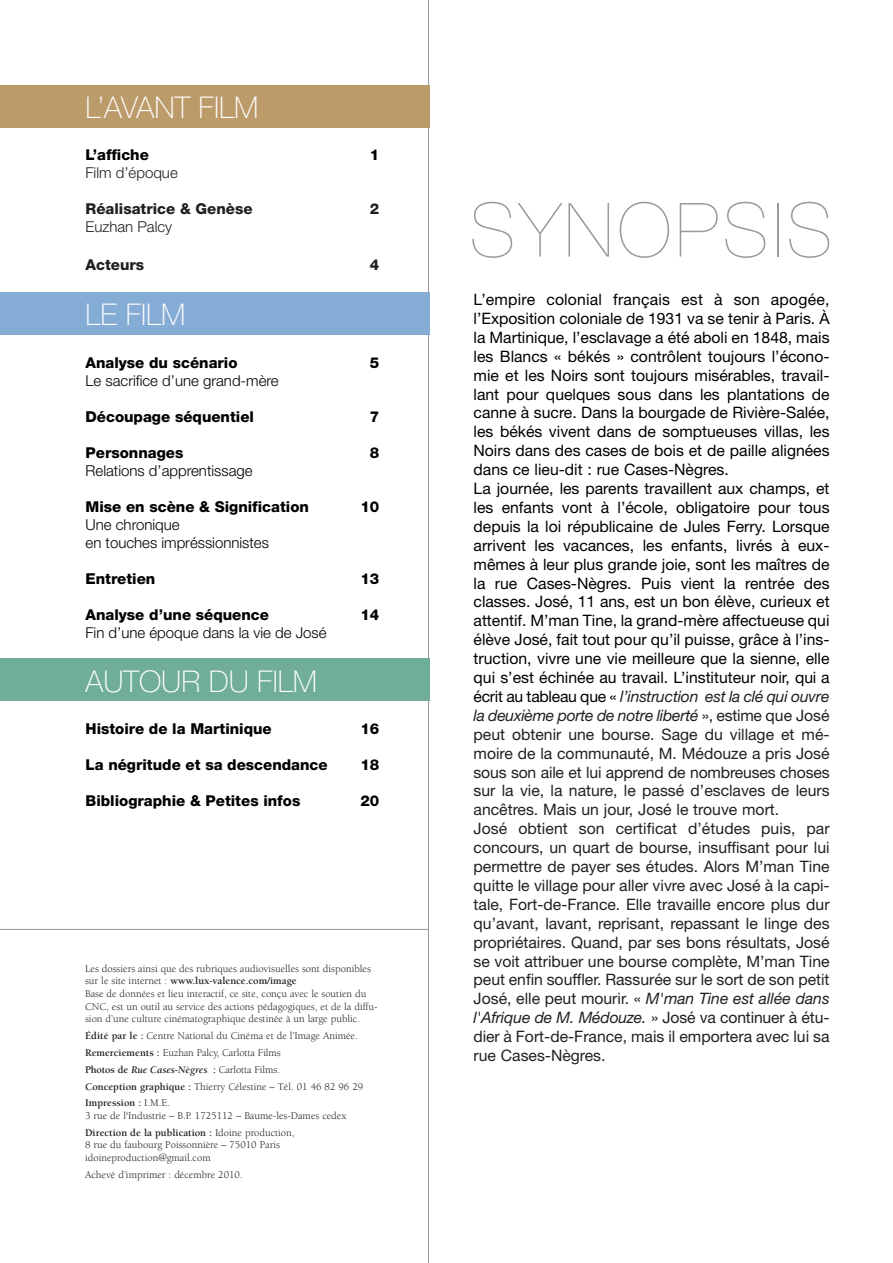
<style>
.page{position:relative;width:893px;height:1263px;background:#fff}
.page>*{position:absolute;margin:0;border:0;box-sizing:border-box;transform-origin:0 0}
.t1{font:200 75px "Helvetica Neue";letter-spacing:.055em;color:#999}
.t2{font:100 30px "Helvetica Neue";color:#fff}
.t3{font:15.75px/18.9px "Helvetica Neue";color:#000}
.t4{font:800 15px "Helvetica Neue";color:#000}
.t5{font:300 15px/18px "Helvetica Neue";color:#000}
.t6{font:800 15px "Helvetica Neue";color:#231f20}
.t7{font:300 15px "Helvetica Neue";color:#231f20}
.t8{font:10.5px/12.6px "Berkeley";color:#231f20}
.s1{font-weight:700}
.s2{font-weight:700;font-style:italic}
.s3{font-style:italic;color:#231f20}
.s4{color:#231f20}
</style>
<div class="page">
<hr style="left:0;top:929px;width:429px;height:1px;background:#999">
<hr style="left:428px;top:0;width:1px;height:1263px;background:#999">
<div style="left:0;top:86px;width:429px;height:42px;background:#bc9b6a"></div>
<div style="left:0;top:292px;width:429px;height:43px;background:#85acd4"></div>
<div style="left:0;top:659px;width:429px;height:42px;background:#71ae97"></div>
<h2 class="t2" style="left:86px;top:97px;width:174px">L’AVANT FILM</h2>
<p class="t4" style="left:86px;top:150px;width:65px">L’affiche</p>
<p class="t4" style="left:370px;top:150px;width:11px">1</p>
<p class="t7" style="left:86px;top:168px;width:94px">Film d’époque</p>
<p class="t6" style="left:86px;top:204px;width:168px">Réalisatrice &amp; Genèse</p>
<p class="t6" style="left:370px;top:204px;width:11px">2</p>
<p class="t7" style="left:86px;top:222px;width:88px">Euzhan Palcy</p>
<p class="t6" style="left:86px;top:259px;width:60px">Acteurs</p>
<p class="t6" style="left:370px;top:259px;width:11px">4</p>
<h2 class="t2" style="left:86px;top:304px;width:101px">LE FILM</h2>
<p class="t4" style="left:86px;top:357px;width:153px">Analyse du scénario</p>
<p class="t4" style="left:370px;top:357px;width:11px">5</p>
<p class="t5" style="left:86px;top:373px;width:195px">Le sacrifice d’une grand-mère</p>
<p class="t4" style="left:86px;top:411px;width:170px">Découpage séquentiel</p>
<p class="t4" style="left:370px;top:411px;width:11px">7</p>
<p class="t4" style="left:86px;top:447px;width:99px">Personnages</p>
<p class="t4" style="left:370px;top:447px;width:11px">8</p>
<p class="t5" style="left:86px;top:463px;width:168px">Relations d’apprentissage</p>
<p class="t4" style="left:86px;top:501px;width:225px">Mise en scène &amp; Signification</p>
<p class="t4" style="left:360px;top:501px;width:20px">10</p>
<p class="t5" style="left:86px;top:517px;width:185px">Une chronique<br>en touches impréssionnistes</p>
<p class="t4" style="left:86px;top:573px;width:71px">Entretien</p>
<p class="t4" style="left:360px;top:573px;width:20px">13</p>
<p class="t4" style="left:86px;top:609px;width:185px">Analyse d’une séquence</p>
<p class="t4" style="left:360px;top:609px;width:20px">14</p>
<p class="t5" style="left:86px;top:625px;width:242px">Fin d’une époque dans la vie de José</p>
<h2 class="t2" style="left:86px;top:670px;width:233px">AUTOUR DU FILM</h2>
<p class="t4" style="left:86px;top:723px;width:188px">Histoire de la Martinique</p>
<p class="t4" style="left:360px;top:723px;width:20px">16</p>
<p class="t4" style="left:86px;top:759px;width:243px">La négritude et sa descendance</p>
<p class="t4" style="left:360px;top:759px;width:20px">18</p>
<p class="t4" style="left:86px;top:795px;width:216px">Bibliographie &amp; Petites infos</p>
<p class="t4" style="left:360px;top:795px;width:20px">20</p>
<p class="t8" style="left:85px;top:963px;width:294px">Les dossiers ainsi que des rubriques audiovisuelles sont disponibles sur le site internet : <span class="s1">www.lux-valence.com/image<br></span>Base de données et lieu interactif, ce site, conçu avec le soutien du CNC, est un outil au service des actions pédagogiques, et de la diffu&shy;sion d’une culture cinématographique destinée à un large public.</p>
<p class="t8" style="left:85px;top:1028px;width:280px;line-height:16.8px"><span class="s1">Édité par le :</span> Centre National du Cinéma et de l’Image Animée.<br><span class="s1">Remerciements :</span> Euzhan Palcy, Carlotta Films<br><span class="s1">Photos de</span> <span class="s2">Rue Cases-Nègres</span> <span class="s1">:</span> Carlotta Films.<br><span class="s1">Conception graphique :</span> Thierry Célestine – Tél. 01 46 82 96 29<br><span class="s1">Impression :</span> I.M.E.</p>
<p class="t8" style="left:85px;top:1108px;width:263px;line-height:16.8px">3 rue de l'Industrie – B.P. 1725112 – Baume-les-Dames cedex<br><span class="s1">Direction de la publication :</span> Idoine production,</p>
<p class="t8" style="left:85px;top:1140px;width:196px">8 rue du faubourg Poissonnière – 75010 Paris idoineproduction@gmail.com</p>
<p class="t8" style="left:85px;top:1169px;width:159px">Achevé d’imprimer : décembre 2010.</p>
<h1 class="t1" style="left:470px;top:203px;width:364px">SYNOPSIS</h1>
<p class="t3" style="left:473px;top:292px;width:357px">L’empire colonial français est à son apogée, l’Exposition coloniale de 1931 va se tenir à Paris. À la Martinique, l’esclavage a été aboli en 1848, mais les Blancs « békés » contrôlent toujours l’écono&shy;mie et les Noirs sont toujours misérables, travail&shy;lant pour quelques sous dans les plantations de canne à sucre. Dans la bourgade de Rivière-Salée, les békés vivent dans de somptueuses villas, les Noirs dans des cases de bois et de paille alignées dans ce lieu-dit : rue Cases-Nègres.<br>La journée, les parents travaillent aux champs, et les enfants vont à l’école, obligatoire pour tous depuis la loi républicaine de Jules Ferry. Lorsque arrivent les vacances, les enfants, livrés à eux&shy;mêmes à leur plus grande joie, sont les maîtres de la rue Cases-Nègres. Puis vient la rentrée des classes. José, 11 ans, est un bon élève, curieux et attentif. M’man Tine, la grand-mère affectueuse qui élève José, fait tout pour qu’il puisse, grâce à l’ins&shy;truction, vivre une vie meilleure que la sienne, elle qui s’est échinée au travail. L’instituteur noir, qui a écrit au tableau que « <span class="s3">l’instruction est la clé qui ouvre la deuxième porte de notre liberté</span> <span class="s4">», estime que José peut obtenir une bourse. Sage du village et mé&shy;moire de la communauté, M. Médouze a pris José sous son aile et lui apprend de nombreuses choses sur la vie, la nature, le passé d’esclaves de leurs ancêtres. Mais un jour, José le trouve mort.<br>José obtient son certificat d’études puis, par concours, un quart de bourse, insuffisant pour lui permettre de payer ses études. Alors M’man Tine quitte le village pour aller vivre avec José à la capi&shy;tale, Fort-de-France. Elle travaille encore plus dur qu’avant, lavant, reprisant, repassant le linge des propriétaires. Quand, par ses bons résultats, José se voit attribuer une bourse complète, M’man Tine peut enfin souffler. Rassurée sur le sort de son petit José, elle peut mourir. «</span> <span class="s3">M'man Tine est allée dans l'Afrique de M. Médouze.</span> <span class="s4">» José va continuer à étu&shy;dier à Fort-de-France, mais il emportera avec lui sa rue Cases-Nègres.</span></p>
</div>
